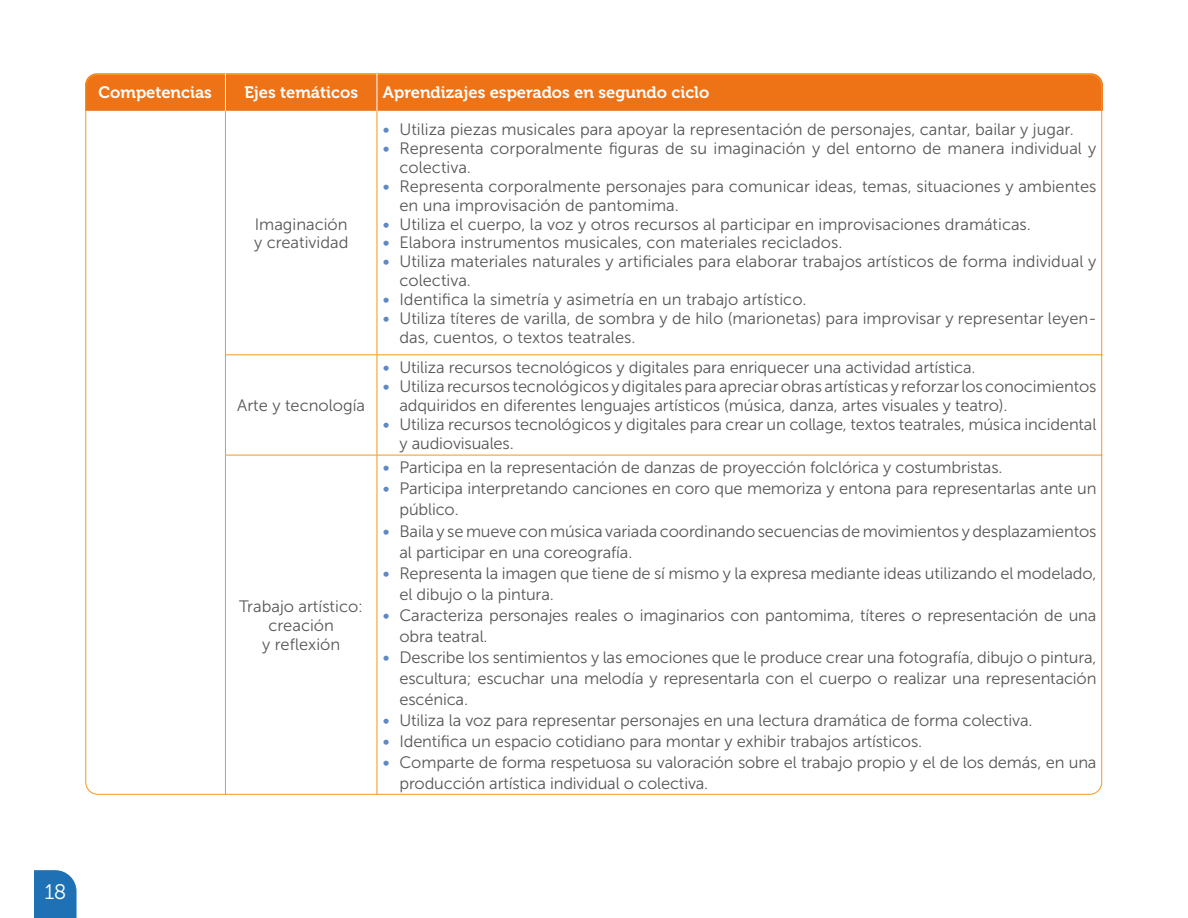
<style>
.page{position:relative;width:1188px;height:918px;background:#fff}
.page>*{position:absolute;margin:0;border:0;box-sizing:border-box;transform-origin:0 0}
.t1{font:21px "Museo 300";color:#fff}
.t2{font:16.5px/18.9px "Museo Sans 300";letter-spacing:-.01em;color:#575756}
.t3{font:16.5px "Museo 700";color:#fff}
.s1{font-family:"Museo Sans 500";color:#5c89c4}
</style>
<div class="page">
<svg style="left:34px;top:870px;width:43px;height:48px;background:#2c79b9"></svg>
<svg style="left:85px;top:73px;width:1018px;height:38px;background:#ee7519"></svg>
<hr style="left:225px;top:73px;width:1px;height:38px;background:#fff">
<hr style="left:377px;top:73px;width:1px;height:38px;background:#fff">
<hr style="left:225px;top:111px;width:1px;height:243px;background:#f4981a">
<hr style="left:377px;top:111px;width:1px;height:243px;background:#f4981a">
<hr style="left:225px;top:354px;width:152px;height:1px;background:#f4981a">
<hr style="left:225px;top:355px;width:1px;height:100px;background:#f4981a">
<hr style="left:377px;top:354px;width:725px;height:1px;background:#f4981a">
<hr style="left:377px;top:355px;width:1px;height:100px;background:#f4981a">
<hr style="left:225px;top:455px;width:152px;height:1px;background:#f4981a">
<hr style="left:225px;top:455px;width:1px;height:339px;background:#f4981a">
<hr style="left:377px;top:455px;width:725px;height:1px;background:#f4981a">
<hr style="left:377px;top:455px;width:1px;height:339px;background:#f4981a">
<p class="t3" style="left:98px;top:83px;width:115px">Competencias</p>
<p class="t3" style="left:244px;top:83px;width:115px">Ejes temáticos</p>
<p class="t3" style="left:383px;top:83px;width:328px">Aprendizajes esperados en segundo ciclo</p>
<p class="t2" style="left:254px;top:215px;width:96px">Imaginación y creatividad</p>
<p class="t2" style="left:237px;top:396px;width:129px">Arte y tecnología</p>
<p class="t2" style="left:239px;top:597px;width:125px;text-align:center">Trabajo artístico: creación<br>y reflexión</p>
<p class="t2" style="left:383px;top:120px;width:693px"><span class="s1">•</span> Utiliza piezas musicales para apoyar la representación de personajes, cantar, bailar y jugar.</p>
<p class="t2" style="left:399px;top:139px;width:699px;text-indent:-16px"><span class="s1">•</span> Representa corporalmente figuras de su imaginación y del entorno de manera individual y colectiva.</p>
<p class="t2" style="left:399px;top:177px;width:698px;text-indent:-16px"><span class="s1">•</span> Representa corporalmente personajes para comunicar ideas, temas, situaciones y ambientes en una improvisación de pantomima.</p>
<p class="t2" style="left:383px;top:215px;width:650px"><span class="s1">•</span> Utiliza el cuerpo, la voz y otros recursos al participar en improvisaciones dramáticas.</p>
<p class="t2" style="left:383px;top:233px;width:461px"><span class="s1">•</span> Elabora instrumentos musicales, con materiales reciclados.</p>
<p class="t2" style="left:399px;top:252px;width:698px;text-indent:-16px"><span class="s1">•</span> Utiliza materiales naturales y artificiales para elaborar trabajos artísticos de forma individual y colectiva.</p>
<p class="t2" style="left:383px;top:290px;width:425px"><span class="s1">•</span> Identifica la simetría y asimetría en un trabajo artístico.</p>
<p class="t2" style="left:399px;top:309px;width:698px;text-indent:-16px"><span class="s1">•</span> Utiliza títeres de varilla, de sombra y de hilo (marionetas) para improvisar y representar leyen&shy;das, cuentos, o textos teatrales.</p>
<p class="t2" style="left:383px;top:358px;width:594px"><span class="s1">•</span> Utiliza recursos tecnológicos y digitales para enriquecer una actividad artística.</p>
<p class="t2" style="left:399px;top:377px;width:699px;text-indent:-16px"><span class="s1">•</span> Utiliza recursos tecnológicos y digitales para apreciar obras artísticas y reforzar los conocimientos adquiridos en diferentes lenguajes artísticos (música, danza, artes visuales y teatro).</p>
<p class="t2" style="left:399px;top:415px;width:699px;text-indent:-16px"><span class="s1">•</span> Utiliza recursos tecnológicos y digitales para crear un collage, textos teatrales, música incidental y audiovisuales.</p>
<p class="t2" style="left:383px;top:458px;width:621px"><span class="s1">•</span> Participa en la representación de danzas de proyección folclórica y costumbristas.</p>
<p class="t2" style="left:399px;top:478px;width:699px;line-height:21px;text-indent:-16px"><span class="s1">•</span> Participa interpretando canciones en coro que memoriza y entona para representarlas ante un público.</p>
<p class="t2" style="left:399px;top:520px;width:699px;line-height:21px;text-indent:-16px"><span class="s1">•</span> Baila y se mueve con música variada coordinando secuencias de movimientos y desplazamientos al participar en una coreografía.</p>
<p class="t2" style="left:399px;top:562px;width:699px;line-height:21px;text-indent:-16px"><span class="s1">•</span> Representa la imagen que tiene de sí mismo y la expresa mediante ideas utilizando el modelado, el dibujo o la pintura.</p>
<p class="t2" style="left:399px;top:604px;width:699px;line-height:21px;text-indent:-16px"><span class="s1">•</span> Caracteriza personajes reales o imaginarios con pantomima, títeres o representación de una obra teatral.</p>
<p class="t2" style="left:399px;top:646px;width:699px;line-height:21px;text-align:justify;text-indent:-16px"><span class="s1">•</span> Describe los sentimientos y las emociones que le produce crear una fotografía, dibujo o pintura, escultura; escuchar una melodía y representarla con el cuerpo o realizar una representación escénica.</p>
<p class="t2" style="left:383px;top:711px;width:651px"><span class="s1">•</span> Utiliza la voz para representar personajes en una lectura dramática de forma colectiva.</p>
<p class="t2" style="left:383px;top:732px;width:541px"><span class="s1">•</span> Identifica un espacio cotidiano para montar y exhibir trabajos artísticos.</p>
<p class="t2" style="left:399px;top:751px;width:699px;line-height:21px;text-indent:-16px"><span class="s1">•</span> Comparte de forma respetuosa su valoración sobre el trabajo propio y el de los demás, en una producción artística individual o colectiva.</p>
<p class="t1" style="left:44px;top:881px;width:23px">18</p>
</div>
